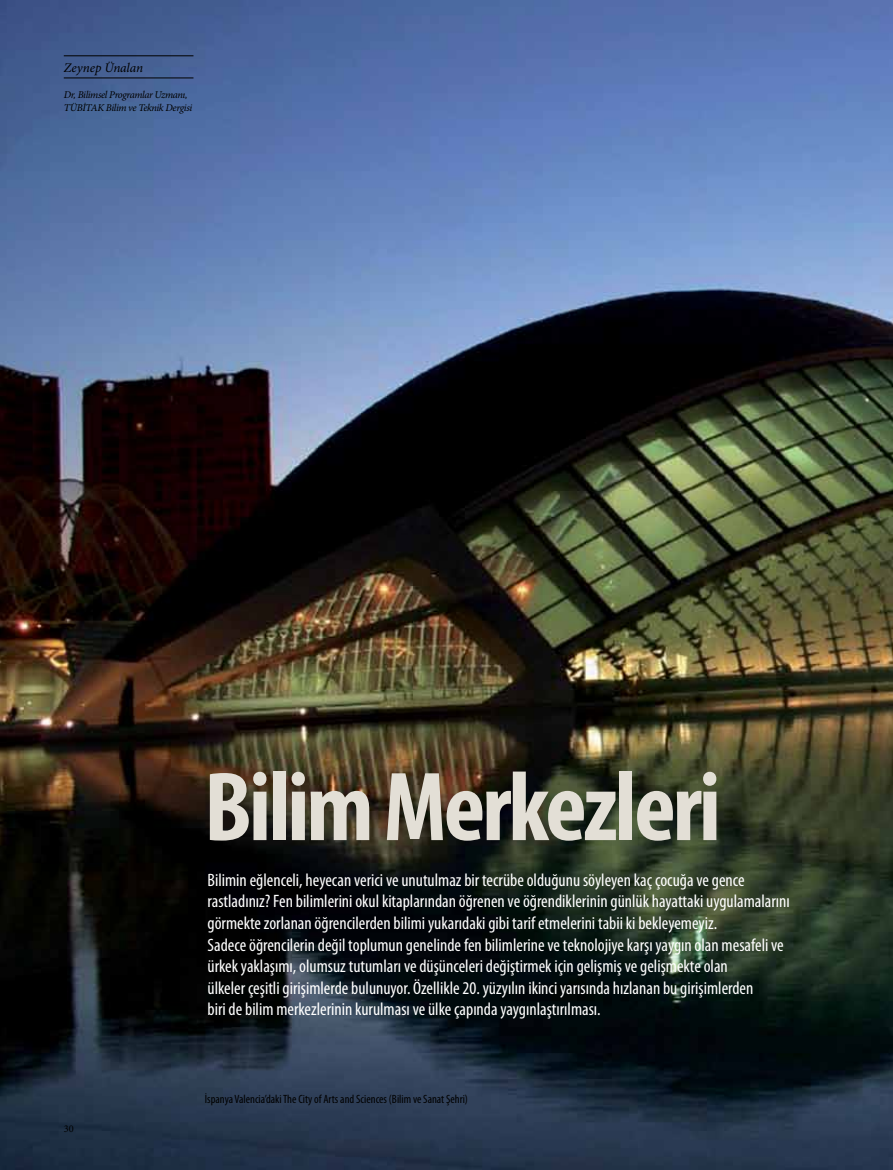
<style>
.page{position:relative;width:893px;height:1170px;background:#fff}
.page>*{position:absolute;margin:0;border:0;box-sizing:border-box;transform-origin:0 0}
.t1{font:700 condensed 99px "Myriad Pro";letter-spacing:-.03em;color:#e3dfd6}
.t2{font:condensed 18px/21.6px "Myriad Pro";color:#fff}
.t3{font:italic 13.2px "Minion Pro";letter-spacing:-.005em;color:#000}
.t4{font:condensed 12px "Myriad Pro";color:#000}
.t5{font:italic 10.35px/12.5px "Minion Pro";letter-spacing:-.035em;color:#000}
.t6{font:10.35px "Minion Pro";color:#000}
</style>
<div class="page">
<img style="left:0;top:0;width:893px;height:1169px">
<hr style="left:64px;top:78px;width:129px;height:1px;background:#000">
<hr style="left:64px;top:56px;width:129px;height:1px;background:#000">
<p class="t3" style="left:64px;top:58px;width:81px">Zeynep Ünalan</p>
<p class="t5" style="left:64px;top:89px;width:130px">Dr, Bilimsel Programlar Uzmanı,<br>TÜBİTAK Bilim ve Teknik Dergisi</p>
<p class="t6" style="left:64px;top:1121px;width:11px">30</p>
<h1 class="t1" style="left:204px;top:745px;width:518px">Bilim Merkezleri</h1>
<p class="t2" style="left:207px;top:868px;width:584px">Bilimin eğlenceli, heyecan verici ve unutulmaz bir tecrübe olduğunu söyleyen kaç çocuğa ve gence rastladınız? Fen bilimlerini okul kitaplarından öğrenen ve öğrendiklerinin günlük hayattaki uygulamalarını görmekte zorlanan öğrencilerden bilimi yukarıdaki gibi tarif etmelerini tabii ki bekleyemeyiz.<br>Sadece öğrencilerin değil toplumun genelinde fen bilimlerine ve teknolojiye karşı yaygın olan mesafeli ve ürkek yaklaşımı, olumsuz tutumları ve düşünceleri değiştirmek için gelişmiş ve gelişmekte olan<br>ülkeler çeşitli girişimlerde bulunuyor. Özellikle 20. yüzyılın ikinci yarısında hızlanan bu girişimlerden<br>biri de bilim merkezlerinin kurulması ve ülke çapında yaygınlaştırılması.</p>
<p class="t4" style="left:205px;top:1091px;width:265px">İspanya Valencia’daki The City of Arts and Sciences (Bilim ve Sanat Şehri)</p>
</div>
